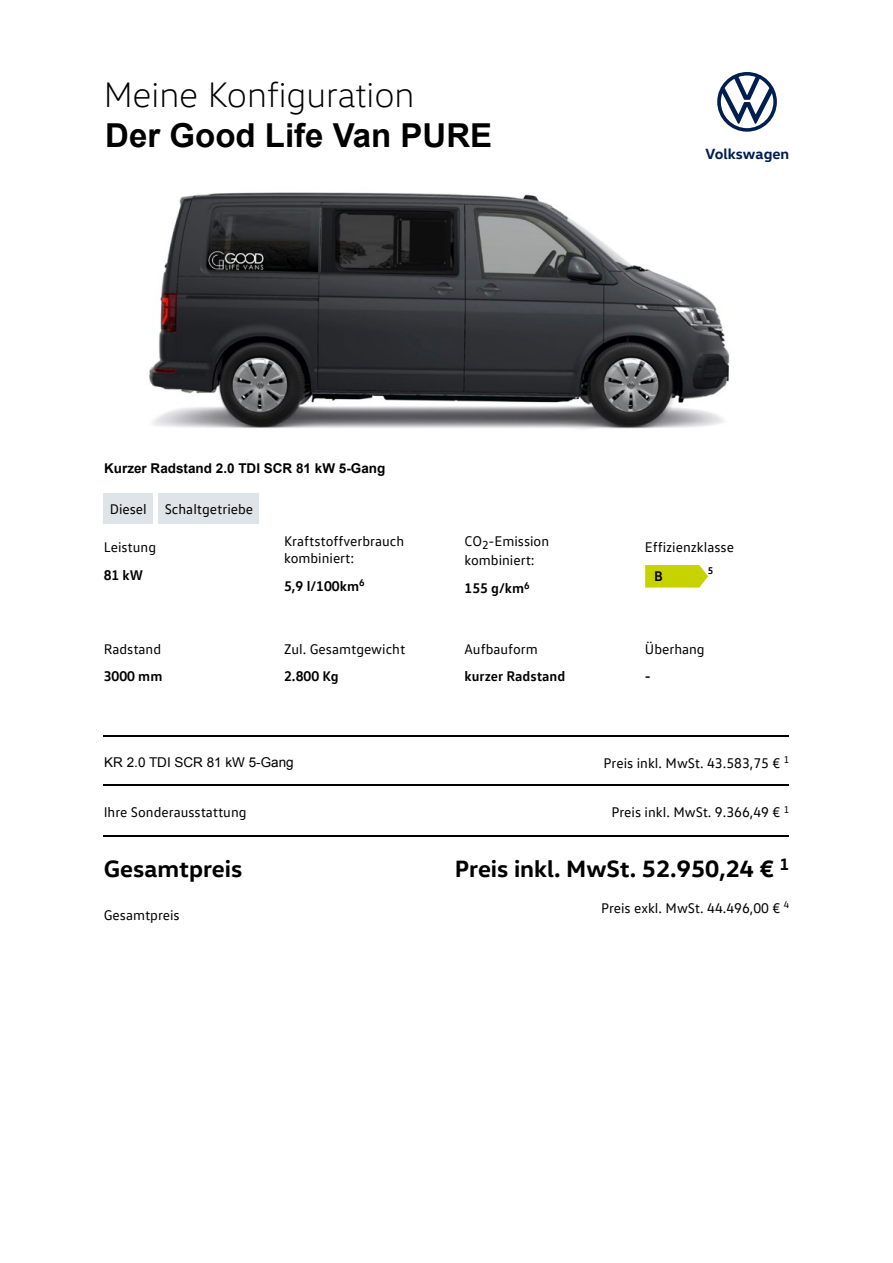
<style>
.page{position:relative;width:893px;height:1263px;background:#fff}
.page>*{position:absolute;margin:0;border:0;box-sizing:border-box;transform-origin:0 0}
.t1{font:700 36px "VW Head";color:#000}
.t2{font:300 36px "VW Head";color:#000}
.t3{font:700 33px "Arial";color:#000}
.t4{font:700 24px "VW Head";color:#000}
.t5{font:700 15px "VW Head";color:#001e50}
.t6{font:14.25px/17px "VW Text";color:#000}
.t7{font:700 14.25px "VW Text";color:#000}
.t8{font:700 13.5px "Arial";color:#000}
.t9{font:13.5px "Arial";color:#000}
.t10{font:700 9.9px "VW Text";color:#000}
</style>
<div class="page">
<hr style="left:104px;top:735px;width:685px;height:1px;background:#000">
<hr style="left:104px;top:784px;width:685px;height:2px;background:#000">
<hr style="left:104px;top:835px;width:685px;height:1px;background:#000">
<svg style="left:717px;top:72px;width:60px;height:60px"></svg>
<div style="left:104px;top:493px;width:49px;height:30px;background:#dfe4e8"></div>
<div style="left:159px;top:493px;width:100px;height:30px;background:#dfe4e8"></div>
<svg style="left:645px;top:565px;width:63px;height:23px"></svg>
<img style="left:149px;top:192px;width:581px;height:237px">
<h1 class="t2" style="left:104px;top:73px;width:312px">Meine Konfiguration</h1>
<h1 class="t1" style="left:104px;top:124px;width:376px">Der Transporter Kombi</h1>
<h2 class="t3" style="left:105px;top:123px;width:388px">Der Good Life Van PURE</h2>
<p class="t5" style="left:705px;top:148px;width:85px">Volkswagen</p>
<p class="t8" style="left:104px;top:463px;width:283px">Kurzer Radstand 2.0 TDI SCR 81 kW 5-Gang</p>
<p class="t7" style="left:104px;top:465px;width:227px">Kombi KR 2.0 TDI SCR 81 kW 5-Gang</p>
<p class="t6" style="left:110px;top:501px;width:39px">Diesel</p>
<p class="t6" style="left:165px;top:501px;width:90px">Schaltgetriebe</p>
<p class="t6" style="left:104px;top:538px;width:54px">Leistung</p>
<p class="t7" style="left:104px;top:570px;width:41px">81 kW</p>
<p class="t6" style="left:284px;top:533px;width:122px">Kraftstoffverbrauch kombiniert:</p>
<p class="t7" style="left:284px;top:581px;width:82px">5,9 l/100km<sup>6</sup></p>
<p class="t6" style="left:104px;top:641px;width:59px">Radstand</p>
<p class="t7" style="left:104px;top:671px;width:60px">3000 mm</p>
<p class="t6" style="left:284px;top:641px;width:123px">Zul. Gesamtgewicht</p>
<p class="t7" style="left:284px;top:671px;width:56px">2.800 Kg</p>
<p class="t6" style="left:464px;top:532px;width:86px;line-height:19.2px">CO<sub>2</sub>-Emission kombiniert:</p>
<p class="t7" style="left:464px;top:583px;width:67px">155 g/km<sup>6</sup></p>
<p class="t6" style="left:464px;top:641px;width:75px">Aufbauform</p>
<p class="t7" style="left:464px;top:671px;width:102px">kurzer Radstand</p>
<p class="t6" style="left:645px;top:538px;width:91px">Effizienzklasse</p>
<p class="t7" style="left:654px;top:571px;width:10px">B</p>
<p class="t10" style="left:708px;top:567px;width:7px">5</p>
<p class="t6" style="left:645px;top:641px;width:61px">Überhang</p>
<p class="t7" style="left:645px;top:671px;width:7px">-</p>
<p class="t6" style="left:104px;top:754px;width:226px">Kombi KR 2.0 TDI SCR 81 kW 5-Gang</p>
<p class="t6" style="left:604px;top:754px;width:187px">Preis inkl. MwSt. 43.583,75 € <sup>1</sup></p>
<p class="t6" style="left:104px;top:804px;width:144px">Ihre Sonderausstattung</p>
<p class="t6" style="left:611px;top:804px;width:179px">Preis inkl. MwSt. 9.366,49 € <sup>1</sup></p>
<h3 class="t4" style="left:104px;top:860px;width:140px">Gesamtpreis</h3>
<h3 class="t4" style="left:455px;top:860px;width:336px">Preis inkl. MwSt. 52.950,24 € <sup>1</sup></h3>
<p class="t6" style="left:104px;top:906px;width:78px">Gesamtpreis</p>
<p class="t9" style="left:104px;top:757px;width:191px">KR 2.0 TDI SCR 81 kW 5-Gang</p>
<p class="t6" style="left:601px;top:900px;width:190px">Preis exkl. MwSt. 44.496,00 € <sup>4</sup></p>
</div>
